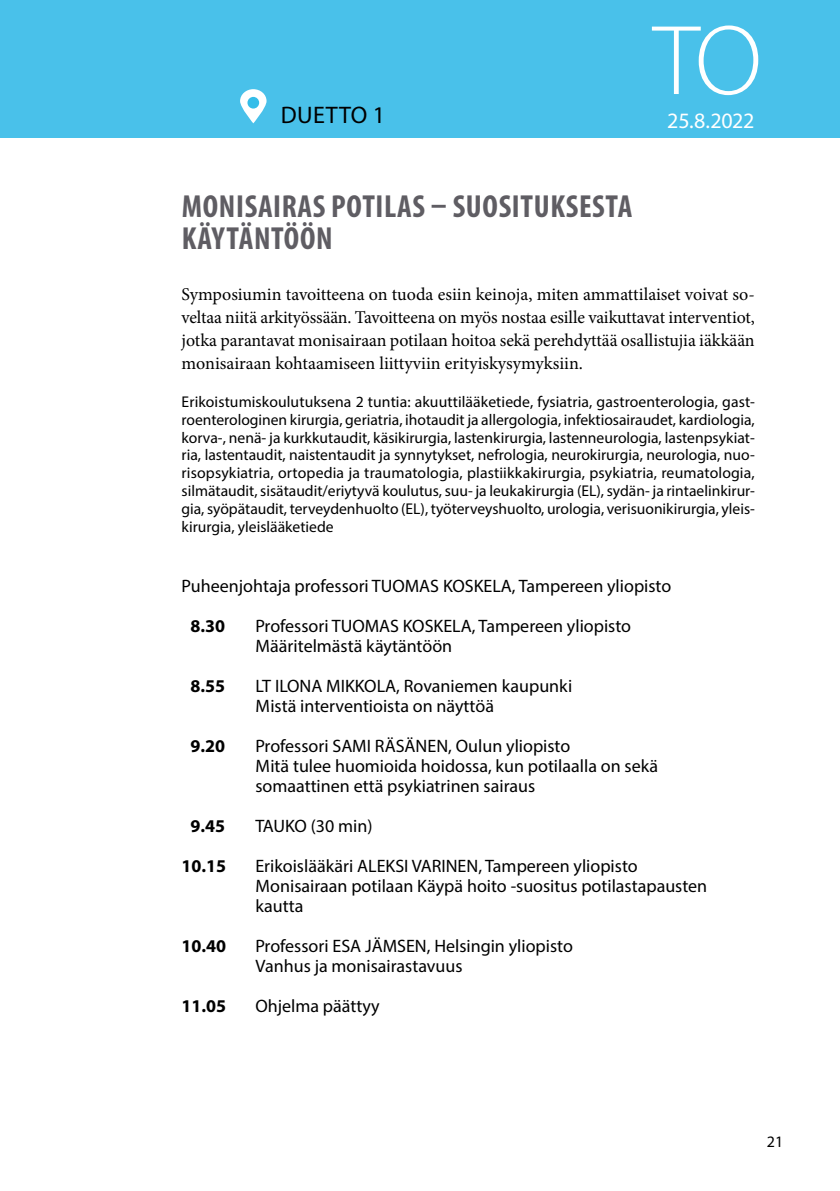
<style>
.page{position:relative;width:840px;height:1191px;background:#fff}
.page>*{position:absolute;margin:0;border:0;box-sizing:border-box;transform-origin:0 0}
.t1{font:300 100px "Myriad Pro";color:#fff}
.t2{font:700 condensed 32px/32px "Myriad Pro";letter-spacing:.02em;color:#5f5d63}
.t3{font:24px "Myriad Pro";letter-spacing:.01em;color:#000}
.t4{font:22px "Myriad Pro";letter-spacing:-.01em;color:#fff}
.t5{font:18px/20px "Myriad Pro";color:#000}
.t6{font:18px/23px "Minion Pro";color:#000;text-align:justify}
.t7{font:700 18px "Myriad Pro";color:#000}
.t8{font:16px "Myriad Pro";color:#000}
.t9{font:15.6px/17.8px "Myriad Pro";color:#000;text-align:justify}
</style>
<div class="page">
<div style="left:0;top:0;width:839px;height:138px;background:#49c1ea"></div>
<svg style="left:240px;top:89px;width:26px;height:34px"></svg>
<div style="left:247px;top:97px;width:12px;height:12px;background:#34bde9;border-radius:50%"></div>
<h3 class="t3" style="left:281px;top:100px;width:105px">DUETTO 1</h3>
<h1 class="t1" style="left:652px;top:0;width:110px">TO</h1>
<h3 class="t4" style="left:667px;top:107px;width:89px">25.8.2022</h3>
<h2 class="t2" style="left:182px;top:189px;width:451px">MONISAIRAS POTILAS – SUOSITUKSESTA<br>KÄYTÄNTÖÖN</h2>
<p class="t6" style="left:181px;top:283px;width:574px">Symposiumin tavoitteena on tuoda esiin keinoja, miten ammattilaiset voivat so&shy;veltaa niitä arkityössään. Tavoitteena on myös nostaa esille vaikuttavat interventiot, jotka parantavat monisairaan potilaan hoitoa sekä perehdyttää osallistujia iäkkään monisairaan kohtaamiseen liittyviin erityiskysymyksiin.</p>
<p class="t9" style="left:181px;top:392px;width:574px">Erikoistumiskoulutuksena 2 tuntia: akuuttilääketiede, fysiatria, gastroenterologia, gast&shy;roenterologinen kirurgia, geriatria, ihotaudit ja allergologia, infektiosairaudet, kardiologia, korva-, nenä- ja kurkkutaudit, käsikirurgia, lastenkirurgia, lastenneurologia, lastenpsykiat&shy;ria, lastentaudit, naistentaudit ja synnytykset, nefrologia, neurokirurgia, neurologia, nuo&shy;risopsykiatria, ortopedia ja traumatologia, plastiikkakirurgia, psykiatria, reumatologia, silmätaudit, sisätaudit/eriytyvä koulutus, suu- ja leukakirurgia (EL), sydän- ja rintaelinkirur&shy;gia, syöpätaudit, terveydenhuolto (EL), työterveyshuolto, urologia, verisuonikirurgia, yleis&shy;kirurgia, yleislääketiede</p>
<p class="t5" style="left:181px;top:575px;width:491px">Puheenjohtaja professori TUOMAS KOSKELA, Tampereen yliopisto</p>
<p class="t7" style="left:190px;top:614px;width:36px">8.30</p>
<p class="t5" style="left:255px;top:615px;width:377px">Professori TUOMAS KOSKELA, Tampereen yliopisto<br>Määritelmästä käytäntöön</p>
<p class="t7" style="left:190px;top:674px;width:36px">8.55</p>
<p class="t5" style="left:255px;top:675px;width:318px">LT ILONA MIKKOLA, Rovaniemen kaupunki<br>Mistä interventioista on näyttöä</p>
<p class="t7" style="left:190px;top:734px;width:36px">9.20</p>
<p class="t5" style="left:255px;top:735px;width:404px">Professori SAMI RÄSÄNEN, Oulun yliopisto<br>Mitä tulee huomioida hoidossa, kun potilaalla on sekä somaattinen että psykiatrinen sairaus</p>
<p class="t7" style="left:190px;top:814px;width:36px">9.45</p>
<p class="t5" style="left:255px;top:815px;width:119px">TAUKO (30 min)</p>
<p class="t7" style="left:181px;top:854px;width:46px">10.15</p>
<p class="t5" style="left:255px;top:855px;width:453px">Erikoislääkäri ALEKSI VARINEN, Tampereen yliopisto<br>Monisairaan potilaan Käypä hoito -suositus potilastapausten kautta</p>
<p class="t7" style="left:181px;top:934px;width:46px">10.40</p>
<p class="t5" style="left:255px;top:935px;width:319px">Professori ESA JÄMSEN, Helsingin yliopisto<br>Vanhus ja monisairastavuus</p>
<p class="t7" style="left:181px;top:994px;width:46px">11.05</p>
<p class="t5" style="left:255px;top:995px;width:126px">Ohjelma päättyy</p>
<p class="t8" style="left:766px;top:1132px;width:18px">21</p>
</div>
